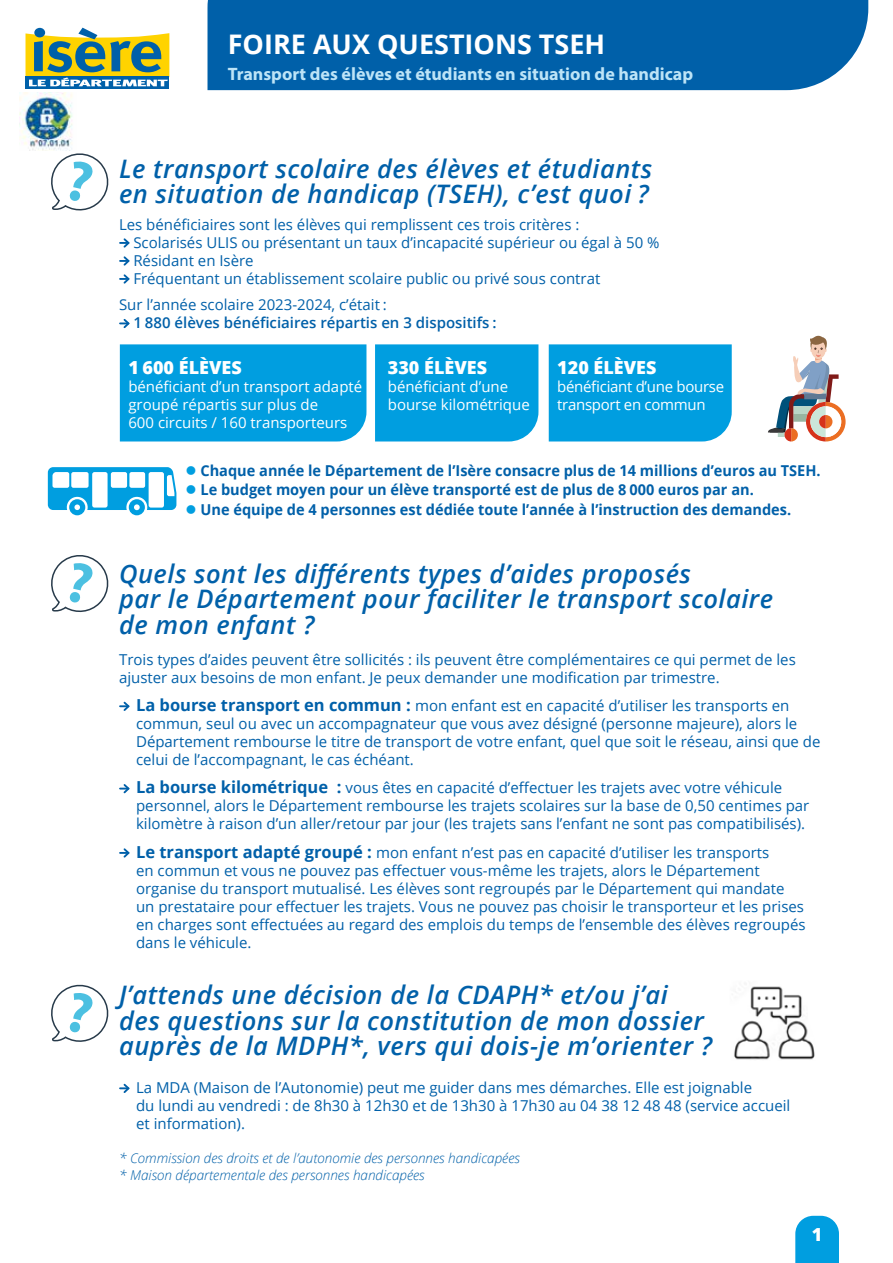
<style>
.page{position:relative;width:893px;height:1263px;background:#fff}
.page>*{position:absolute;margin:0;border:0;box-sizing:border-box;transform-origin:0 0}
.t1{font:700 27px "Open Sans";color:#fff}
.t2{font:italic 600 25.5px/25.5px "Open Sans";letter-spacing:.02em;color:#0060a9}
.t3{font:700 18px "Myriad Pro";color:#bde4f7}
.t4{font:800 18px "Open Sans";color:#fff}
.t5{font:15px/18px "Open Sans";color:#0060a9}
.t6{font:700 15px "Open Sans";color:#0060a9}
.t7{font:15px/18px "Open Sans";color:#fff}
.t8{font:600 15px "Open Sans";color:#0060a9}
.t9{font:15px/18px "Open Sans";letter-spacing:-.02em;color:#fff}
.t10{font:italic 300 13.5px/16.2px "Open Sans";color:#0060a9}
.s1{color:#009ee0}
.s2{font-weight:700;font-size:16.5px}
</style>
<div class="page">
<svg style="left:795px;top:1216px;width:44px;height:47px"></svg>
<div style="left:207px;top:0;width:661px;height:90px;background:#0060a9"></div>
<svg style="left:26px;top:86px;width:143px;height:3px"></svg>
<svg style="left:26px;top:28px;width:143px;height:58px"></svg>
<img style="left:20px;top:92px;width:52px;height:59px">
<div style="left:120px;top:344px;width:246px;height:97px;background:#009ee0"></div>
<div style="left:375px;top:344px;width:163px;height:97px;background:#009ee0"></div>
<div style="left:549px;top:344px;width:183px;height:97px;background:#009ee0"></div>
<svg style="left:768px;top:335px;width:78px;height:106px"></svg>
<svg style="left:48px;top:467px;width:128px;height:48px"></svg>
<svg style="left:51px;top:153px;width:58px;height:58px"></svg>
<svg style="left:120px;top:238px;width:10px;height:10px"></svg>
<svg style="left:120px;top:256px;width:10px;height:10px"></svg>
<svg style="left:120px;top:274px;width:10px;height:10px"></svg>
<svg style="left:120px;top:319px;width:10px;height:10px"></svg>
<svg style="left:51px;top:555px;width:58px;height:58px"></svg>
<svg style="left:120px;top:701px;width:10px;height:10px"></svg>
<svg style="left:120px;top:784px;width:10px;height:10px"></svg>
<svg style="left:120px;top:848px;width:10px;height:10px"></svg>
<svg style="left:51px;top:984px;width:58px;height:58px"></svg>
<svg style="left:120px;top:1083px;width:10px;height:10px"></svg>
<img style="left:734px;top:986px;width:81px;height:74px">
<h1 class="t1" style="left:228px;top:26px;width:379px">FOIRE AUX QUESTIONS TSEH</h1>
<p class="t3" style="left:228px;top:62px;width:467px">Transport des élèves et étudiants en situation de handicap</p>
<h2 class="t2" style="left:119px;top:155px;width:535px">Le transport scolaire des élèves et étudiants en situation de handicap (TSEH), c’est quoi ?</h2>
<p class="t5" style="left:133px;top:215px;width:528px;text-indent:-14px">Les bénéficiaires sont les élèves qui remplissent ces trois critères :<br>Scolarisés ULIS ou présentant un taux d’incapacité supérieur ou égal à 50 % Résidant en Isère<br>Fréquentant un établissement scolaire public ou privé sous contrat</p>
<p class="t5" style="left:119px;top:295px;width:269px">Sur l’année scolaire 2023-2024, c’était :</p>
<p class="t8" style="left:133px;top:312px;width:365px">1 880 élèves bénéficiaires répartis en 3 dispositifs :</p>
<p class="t4" style="left:557px;top:353px;width:101px">120 ÉLÈVES</p>
<p class="t9" style="left:557px;top:377px;width:168px">bénéficiant d’une bourse transport en commun</p>
<p class="t4" style="left:128px;top:353px;width:115px">1 600 ÉLÈVES</p>
<p class="t7" style="left:128px;top:377px;width:235px">bénéficiant d’un transport adapté groupé répartis sur plus de<br>600 circuits / 160 transporteurs</p>
<p class="t6" style="left:185px;top:460px;width:637px"><span class="s1">●</span> Chaque année le Département de l’Isère consacre plus de 14 millions d’euros au TSEH.</p>
<p class="t6" style="left:185px;top:479px;width:570px"><span class="s1">●</span> Le budget moyen pour un élève transporté est de plus de 8 000 euros par an.</p>
<p class="t6" style="left:185px;top:499px;width:607px"><span class="s1">●</span> Une équipe de 4 personnes est dédiée toute l’année à l’instruction des demandes.</p>
<p class="t4" style="left:388px;top:353px;width:101px">330 ÉLÈVES</p>
<p class="t7" style="left:388px;top:377px;width:143px">bénéficiant d’une bourse kilométrique</p>
<h2 class="t2" style="left:119px;top:560px;width:656px">Quels sont les différents types d’aides proposés<br>par le Département pour faciliter le transport scolaire de mon enfant ?</h2>
<p class="t5" style="left:119px;top:650px;width:678px">Trois types d’aides peuvent être sollicités : ils peuvent être complémentaires ce qui permet de les ajuster aux besoins de mon enfant. Je peux demander une modification par trimestre.</p>
<p class="t5" style="left:136px;top:696px;width:686px"><span class="s2">La bourse transport en commun :</span> mon enfant est en capacité d’utiliser les transports en commun, seul ou avec un accompagnateur que vous avez désigné (personne majeure), alors le Département rembourse le titre de transport de votre enfant, quel que soit le réseau, ainsi que de celui de l’accompagnant, le cas échéant.</p>
<p class="t5" style="left:136px;top:778px;width:675px"><span class="s2">La bourse kilométrique :</span> vous êtes en capacité d’effectuer les trajets avec votre véhicule personnel, alors le Département rembourse les trajets scolaires sur la base de 0,50 centimes par kilomètre à raison d’un aller/retour par jour (les trajets sans l’enfant ne sont pas compatibilisés).</p>
<p class="t5" style="left:136px;top:843px;width:671px"><span class="s2">Le transport adapté groupé :</span> mon enfant n’est pas en capacité d’utiliser les transports<br>en commun et vous ne pouvez pas effectuer vous-même les trajets, alors le Département organise du transport mutualisé. Les élèves sont regroupés par le Département qui mandate un prestataire pour effectuer les trajets. Vous ne pouvez pas choisir le transporteur et les prises en charges sont effectuées au regard des emplois du temps de l’ensemble des élèves regroupés dans le véhicule.</p>
<h2 class="t2" style="left:119px;top:982px;width:594px">J’attends une décision de la CDAPH* et/ou j’ai des questions sur la constitution de mon dossier auprès de la MDPH*, vers qui dois-je m’orienter ?</h2>
<p class="t5" style="left:136px;top:1078px;width:656px">La MDA (Maison de l’Autonomie) peut me guider dans mes démarches. Elle est joignable<br>du lundi au vendredi : de 8h30 à 12h30 et de 13h30 à 17h30 au 04 38 12 48 48 (service accueil et information).</p>
<p class="t10" style="left:119px;top:1150px;width:402px">* Commission des droits et de l’autonomie des personnes handicapées * Maison départementale des personnes handicapées</p>
<p class="t4" style="left:812px;top:1221px;width:12px">1</p>
</div>
